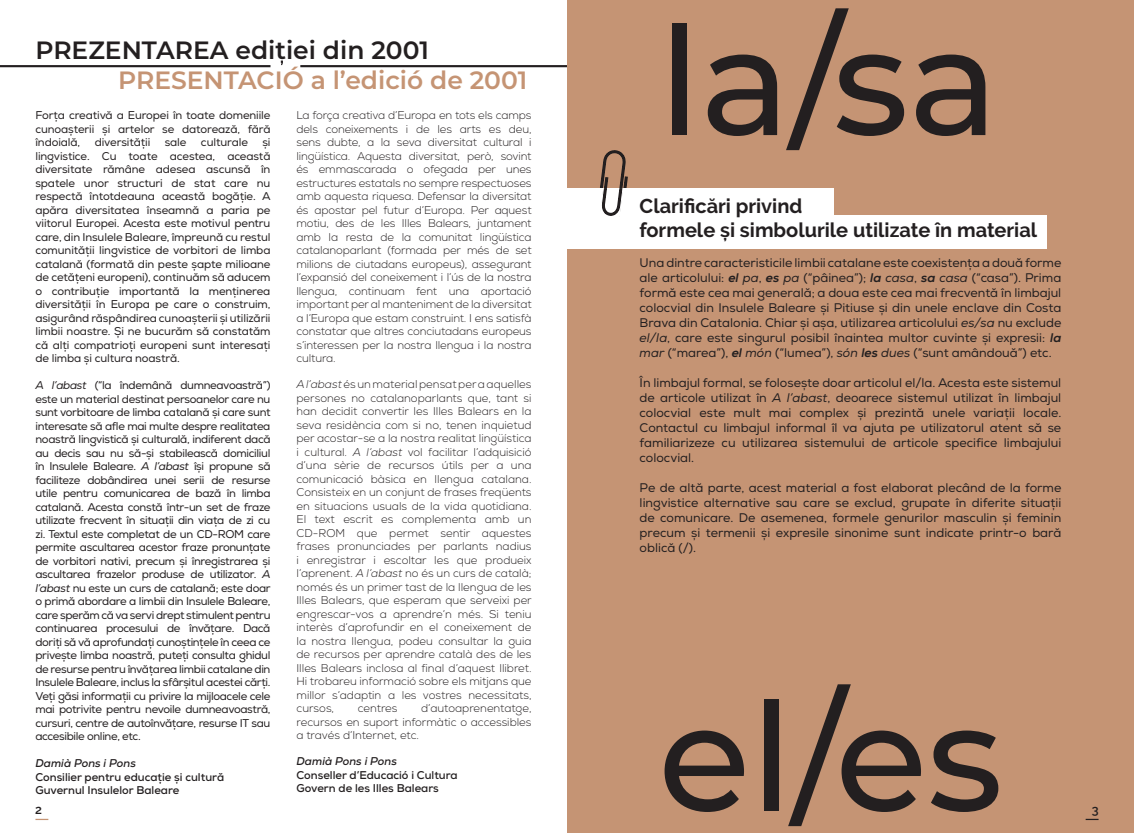
<style>
.page{position:relative;width:1134px;height:833px;background:#fff}
.page>*{position:absolute;margin:0;border:0;box-sizing:border-box;transform-origin:0 0}
.t1{font:500 150.5px "Montserrat";color:#231f20}
.t2{font:600 25px "Montserrat";color:#c59474}
.t3{font:600 25px "Montserrat";color:#231f20}
.t4{font:700 20px "Raleway";color:#231f20}
.t5{font:12.5px/15px "Nexa";color:#231f20;text-align:justify}
.t6{font:600 12.5px "Raleway";color:#231f20}
.t7{font:11.25px/13.5px "Nexa";letter-spacing:-.01em;color:#231f20;text-align:justify}
.t8{font:300 11.25px/13.5px "Nexa";color:#231f20;text-align:justify}
.t9{font:700 11.25px "Nexa";color:#231f20}
.t10{font:italic 700 11.25px "Nexa";color:#231f20}
.s1{font-style:italic}
.s2{font-weight:800;font-style:italic}
</style>
<div class="page">
<div style="left:567px;top:0;width:567px;height:833px;background:#c59474"></div>
<div style="left:567px;top:215px;width:479px;height:33px;background:#fff"></div>
<div style="left:567px;top:188px;width:267px;height:33px;background:#fff"></div>
<svg style="left:600px;top:150px;width:28px;height:66px"></svg>
<svg style="left:1086px;top:819px;width:12px;height:1px"></svg>
<svg style="left:35px;top:819px;width:13px;height:1px"></svg>
<hr style="left:0;top:65px;width:270px;height:2px;background:#231f20">
<hr style="left:300px;top:65px;width:267px;height:2px;background:#231f20">
<p class="t1" style="left:658px;top:-23px;width:342px">la/sa</p>
<p class="t3" style="left:35px;top:33px;width:395px">PREZENTAREA editiei din 2001</p>
<p class="t2" style="left:118px;top:63px;width:411px">PRESENTACIÓ a l’edició de 2001</p>
<p class="t7" style="left:35px;top:109px;width:237px">Forța creativă a Europei în toate domeniile cunoașterii și artelor se datorează, fără îndoială,</p>
<p class="t8" style="left:296px;top:109px;width:237px">La força creativa d’Europa en tots els camps dels coneixements i de les arts es deu, sens dubte, a la seva diversitat cultural i lingüística. Aquesta diversitat, però, sovint és emmascarada o ofegada per unes estructures estatals no sempre respectuoses amb aquesta riquesa. Defensar la diversitat és apostar pel futur d’Europa. Per aquest motiu, des de les Illes Balears, juntament amb la resta de la comunitat lingüística catalanoparlant (formada per més de set milions de ciutadans europeus), assegurant l’expansió del coneixement i l’ús de la nostra llengua, continuam fent una aportació important per al manteniment de la diversitat a l’Europa que estam construint. I ens satisfà constatar que altres conciutadans europeus s’interessen per la nostra llengua i la nostra cultura.</p>
<p class="t8" style="left:296px;top:378px;width:237px"><span class="s1">A l’abast</span> és un material pensat per a aquelles persones no catalanoparlants que, tant si han decidit convertir les Illes Balears en la seva residència com si no, tenen inquietud per acostar-se a la nostra realitat lingüística i cultural. <span class="s1">A l’abast</span> vol facilitar l’adquisició d’una sèrie de recursos útils per a una comunicació bàsica en llengua catalana.<br>Consisteix en un conjunt de frases freqüents en situacions usuals de la vida quotidiana.<br>El text escrit es complementa amb un CD-ROM que permet sentir aquestes frases pronunciades per parlants nadius i enregistrar i escoltar les que produeix l’aprenent. <span class="s1">A l’abast</span> no és un curs de català; només és un primer tast de la llengua de les Illes Balears, que esperam que serveixi per engrescar-vos a aprendre’n més. Si teniu interès d’aprofundir en el coneixement de la nostra llengua, podeu consultar la guia de recursos per aprendre català des de les Illes Balears inclosa al final d’aquest llibret.<br>Hi trobareu informació sobre els mitjans que millor s’adaptin a les vostres necessitats, cursos,</p>
<p class="t7" style="left:35px;top:136px;width:237px;text-indent:227px">și lingvistice. Cu toate acestea, această diversitate rămâne adesea ascunsă în spatele unor structuri de stat care nu respectă întotdeauna această bogăție. A apăra diversitatea înseamnă a paria pe viitorul Europei. Acesta este motivul pentru care, din Insulele Baleare, împreună cu restul comunității lingvistice de vorbitori de limba catalană (formată din peste șapte milioane de cetățeni europeni), continuăm să aducem o contribuție importantă la menținerea diversității în Europa pe care o construim, asigurând răspândirea cunoașterii și utilizării limbii noastre. Și ne bucurăm să constatăm că alți compatrioți europeni sunt interesați de limba și cultura noastră.</p>
<p class="t7" style="left:35px;top:379px;width:237px"><span class="s1">A l’abast</span> (“la îndemână dumneavoastră”) este un material destinat persoanelor care nu sunt vorbitoare de limba catalană și care sunt interesate să afle mai multe despre realitatea noastră lingvistică și culturală, indiferent dacă au decis sau nu să-și stabilească domiciliul în Insulele Baleare. <span class="s1">A l’abast</span> își propune să faciliteze dobândirea unei serii de resurse utile pentru comunicarea de bază în limba catalană. Acesta constă într-un set de fraze utilizate frecvent în situații din viața de zi cu zi. Textul este completat de un CD-ROM care permite ascultarea acestor fraze pronunțate de vorbitori nativi, precum și înregistrarea și ascultarea frazelor produse de utilizator. <span class="s1">A l’abast</span> nu este un curs de catalană; este doar o primă abordare a limbii din Insulele Baleare, care sperăm că va servi drept stimulent pentru continuarea procesului de învățare. Dacă doriți să vă aprofundați cunoștințele în ceea ce privește limba noastră, puteți consulta ghidul de resurse pentru învățarea limbii catalane din Insulele Baleare, inclus la sfârșitul acestei cărți.<br>Veți găsi informații cu privire la mijloacele cele mai potrivite pentru nevoile dumneavoastră, cursuri, centre de autoînvățare, resurse IT sau accesibile online, etc.</p>
<p class="t10" style="left:35px;top:756px;width:102px">Damià Pons i Pons</p>
<p class="t9" style="left:35px;top:770px;width:190px">Consilier pentru educație și cultură</p>
<p class="t9" style="left:35px;top:783px;width:145px">Guvernul Insulelor Baleare</p>
<p class="t7" style="left:95px;top:136px;width:57px">diversității</p>
<p class="t7" style="left:165px;top:136px;width:23px">sale</p>
<p class="t7" style="left:201px;top:136px;width:48px">culturale</p>
<p class="t4" style="left:640px;top:194px;width:164px">Clarificări privind</p>
<p class="t4" style="left:640px;top:218px;width:399px">formele și simbolurile utilizate în material</p>
<p class="t5" style="left:640px;top:255px;width:423px">Una dintre caracteristicile limbii catalane este coexistența a două forme ale articolului: <span class="s2">el</span> <span class="s1">pa</span>, <span class="s2">es</span> <span class="s1">pa</span> (“pâinea”); <span class="s2">la</span> <span class="s1">casa</span>, <span class="s2">sa</span> <span class="s1">casa</span> (“casa”). Prima formă este cea mai generală; a doua este cea mai frecventă în limbajul colocvial din Insulele Baleare și Pitiuse și din unele enclave din Costa Brava din Catalonia. Chiar și așa, utilizarea articolului <span class="s1">es/sa</span> nu exclude <span class="s1">el/la</span>, care este singurul posibil înaintea multor cuvinte și expresii: <span class="s2">la </span><span class="s1">mar</span> (“marea”), <span class="s2">el</span> <span class="s1">món</span> (“lumea”), <span class="s1">són</span> <span class="s2">les</span> <span class="s1">dues</span> (“sunt amândouă”) etc.</p>
<p class="t5" style="left:640px;top:375px;width:423px">În limbajul formal, se folosește doar articolul el/la. Acesta este sistemul de articole utilizat în <span class="s1">A l’abast</span>, deoarece sistemul utilizat în limbajul colocvial este mult mai complex și prezintă unele variații locale.<br>Contactul cu limbajul informal îl va ajuta pe utilizatorul atent să se familiarizeze cu utilizarea sistemului de articole specifice limbajului colocvial.</p>
<p class="t5" style="left:640px;top:480px;width:423px">Pe de altă parte, acest material a fost elaborat plecând de la forme lingvistice alternative sau care se exclud, grupate în diferite situații de comunicare. De asemenea, formele genurilor masculin și feminin precum și termenii și expresile sinonime sunt indicate printr-o bară oblică (/).</p>
<p class="t1" style="left:658px;top:652px;width:346px">el/es</p>
<p class="t8" style="left:296px;top:702px;width:237px;text-indent:125px">d’autoaprenentatge, recursos en suport informàtic o accessibles a través d’Internet, etc.</p>
<p class="t10" style="left:296px;top:754px;width:102px">Damià Pons i Pons</p>
<p class="t9" style="left:296px;top:768px;width:163px">Conseller d’Educació i Cultura</p>
<p class="t9" style="left:296px;top:781px;width:144px">Govern de les Illes Balears</p>
<p class="t8" style="left:358px;top:702px;width:41px">centres</p>
<p class="t6" style="left:35px;top:802px;width:8px">2</p>
<p class="t6" style="left:1092px;top:802px;width:8px">3</p>
</div>
